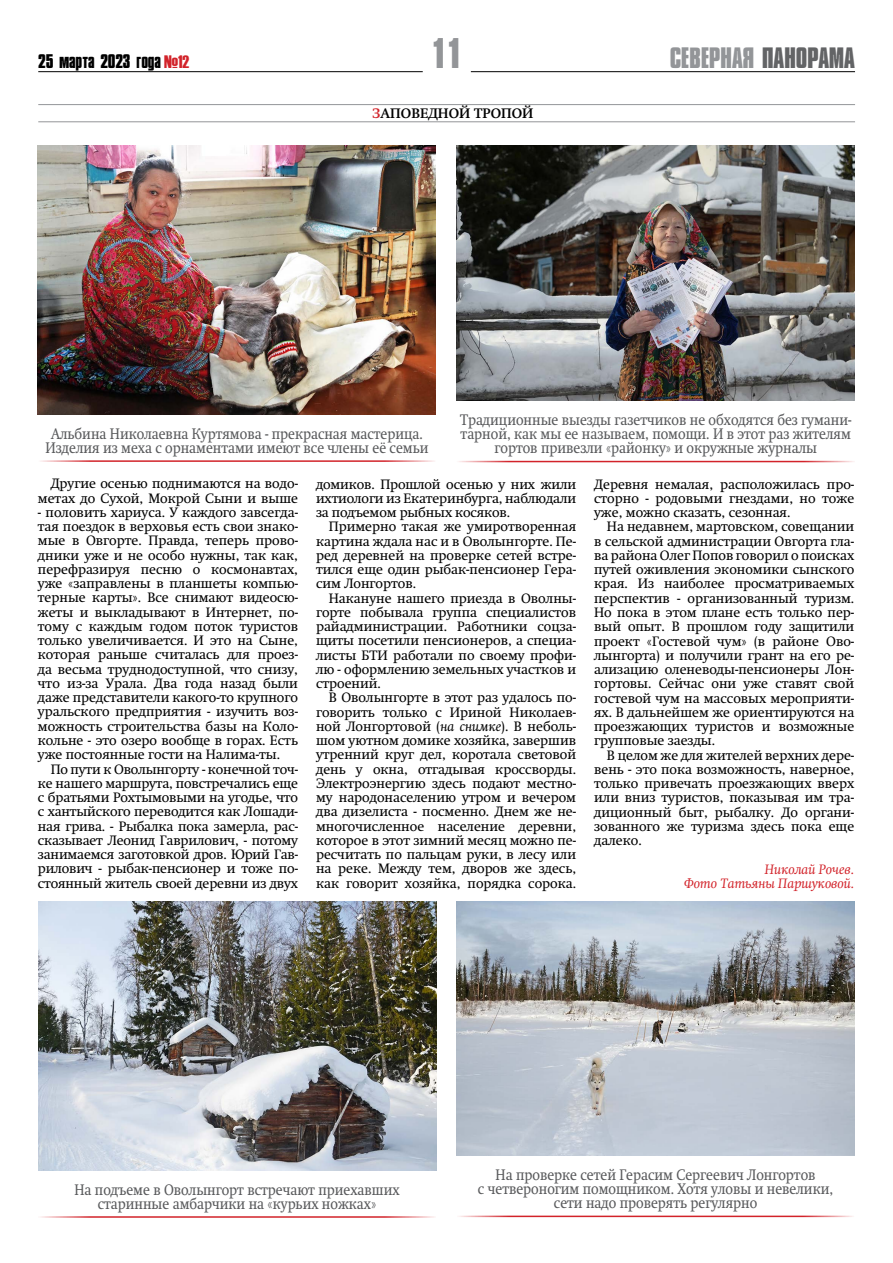
<style>
.page{position:relative;width:893px;height:1263px;background:#fff}
.page>*{position:absolute;margin:0;border:0;box-sizing:border-box;transform-origin:0 0}
.t1{font:700 39px "Compacta MT Cyrillic";color:#939598}
.t2{font:700 27px "Compacta MT Cyrillic";letter-spacing:-.01em;color:#939598}
.t3{font:700 18px "Compacta MT Cyrillic";letter-spacing:-.01em;color:#000}
.t4{font:15.15px/14.2px "Swift";color:#58595b;text-align:center;scale:.89 1}
.t5{font:13.5px/14.2px "Swift";color:#000;text-align:justify}
.t6{font:italic 13.5px/14.2px "Swift";color:#d2232a;text-align:right}
.t7{font:700 13.5px "Swift";color:#000}
.s1{font-family:"Haettenschweiler";font-weight:400;color:#d2232a}
.s2{color:#636466}
.s3{color:#d2232a}
.s4{font-style:italic}
</style>
<div class="page">
<hr style="left:38px;top:71px;width:385px;height:1px;background:#000">
<hr style="left:471px;top:71px;width:384px;height:1px;background:#000">
<hr style="left:38px;top:122px;width:817px;height:1px;background:#939598">
<hr style="left:38px;top:104px;width:817px;height:1px;background:#939598">
<img style="left:38px;top:901px;width:398px;height:269px">
<img style="left:38px;top:146px;width:398px;height:268px">
<img style="left:457px;top:901px;width:398px;height:254px">
<img style="left:456px;top:146px;width:398px;height:255px">
<hr style="left:38px;top:1216px;width:398px;height:2px;background:#d2232a">
<hr style="left:457px;top:1215px;width:397px;height:2px;background:#d2232a">
<hr style="left:38px;top:460px;width:398px;height:2px;background:#d2232a">
<hr style="left:456px;top:461px;width:399px;height:1px;background:#d2232a">
<h3 class="t3" style="left:38px;top:50px;width:152px">25 марта 2023 года <span class="s1">№12</span></h3>
<h1 class="t1" style="left:431px;top:28px;width:34px">11</h1>
<h2 class="t2" style="left:670px;top:40px;width:186px">СЕВЕРНАЯ <span class="s2">ПАНОРАМА</span></h2>
<p class="t7" style="left:373px;top:105px;width:162px"><span class="s3">З</span>аповедной тропой</p>
<p class="t4" style="left:45px;top:426px;width:432px">Альбина Николаевна Куртямова - прекрасная мастерица.<br>Изделия из меха с орнаментами имеют все члены её семьи</p>
<p class="t4" style="left:460px;top:412px;width:441px">Традиционные выезды газетчиков не обходятся без гумани&shy;тарной, как мы ее называем, помощи. И в этот раз жителям гортов привезли «районку» и окружные журналы</p>
<p class="t5" style="left:38px;top:477px;width:262px;text-align:right">Другие осенью поднимаются на водо&shy;метах до Сухой, Мокрой Сыни и выше</p>
<p class="t5" style="left:38px;top:505px;width:262px">- половить хариуса. У каждого завсегда&shy;тая поездок в верховья есть свои знако&shy;мые в Овгорте. Правда, теперь прово&shy;дники уже и не особо нужны, так как, перефразируя песню о космонавтах, уже «заправлены в планшеты компью&shy;терные карты». Все снимают видеосю&shy;жеты и выкладывают в Интернет, по&shy;тому с каждым годом поток туристов только увеличивается. И это на Сыне, которая раньше считалась для проез&shy;да весьма труднодоступной, что снизу, что из-за Урала. Два года назад были даже представители какого-то крупного уральского предприятия - изучить воз&shy;можность строительства базы на Коло&shy;кольне - это озеро вообще в горах. Есть уже постоянные гости на Налима-ты.</p>
<p class="t5" style="left:38px;top:762px;width:262px;text-indent:13px">По пути к Оволынгорту - конечной точ&shy;ке нашего маршрута, повстречались еще с братьями Рохтымовыми на угодье, что с хантыйского переводится как Лошади&shy;ная грива. - Рыбалка пока замерла, рас&shy;сказывает Леонид Гаврилович, - потому занимаемся заготовкой дров. Юрий Гав&shy;рилович - рыбак-пенсионер и тоже по&shy;стоянный житель своей деревни из двух</p>
<p class="t5" style="left:316px;top:477px;width:262px">домиков. Прошлой осенью у них жили ихтиологи из Екатеринбурга, наблюдали за подъемом рыбных косяков.</p>
<p class="t5" style="left:316px;top:519px;width:262px;text-indent:13px">Примерно такая же умиротворенная картина ждала нас и в Оволынгорте. Пе&shy;ред деревней на проверке сетей встре&shy;тился еще один рыбак-пенсионер Гера&shy;сим Лонгортов.</p>
<p class="t5" style="left:316px;top:591px;width:262px;text-indent:13px">Накануне нашего приезда в Оволны&shy;горте побывала группа специалистов райадминистрации. Работники соцза&shy;щиты посетили пенсионеров, а специа&shy;листы БТИ работали по своему профи&shy;лю - оформлению земельных участков и строений.</p>
<p class="t5" style="left:316px;top:691px;width:262px;text-indent:13px">В Оволынгорте в этот раз удалось по&shy;говорить только с Ириной Николаев&shy;ной Лонгортовой (<span class="s4">на снимке</span>). В неболь&shy;шом уютном домике хозяйка, завершив утренний круг дел, коротала световой день у окна, отгадывая кроссворды.<br>Электроэнергию здесь подают местно&shy;му народонаселению утром и вечером два дизелиста - посменно. Днем же не&shy;многочисленное население деревни, которое в этот зимний месяц можно пе&shy;ресчитать по пальцам руки, в лесу или на реке. Между тем, дворов же здесь, как говорит хозяйка, порядка сорока.</p>
<p class="t5" style="left:594px;top:477px;width:262px">Деревня немалая, расположилась про&shy;сторно - родовыми гнездами, но тоже уже, можно сказать, сезонная.</p>
<p class="t5" style="left:594px;top:520px;width:262px;text-indent:13px">На недавнем, мартовском, совещании в сельской администрации Овгорта гла&shy;ва района Олег Попов говорил о поисках путей оживления экономики сынского края. Из наиболее просматриваемых перспектив - организованный туризм.<br>Но пока в этом плане есть только пер&shy;вый опыт. В прошлом году защитили проект «Гостевой чум» (в районе Ово&shy;лынгорта) и получили грант на его ре&shy;ализацию оленеводы-пенсионеры Лон&shy;гортовы. Сейчас они уже ставят свой гостевой чум на массовых мероприяти&shy;ях. В дальнейшем же ориентируются на проезжающих туристов и возможные групповые заезды.</p>
<p class="t5" style="left:594px;top:748px;width:262px;text-indent:13px">В целом же для жителей верхних дере&shy;вень - это пока возможность, наверное, только привечать проезжающих вверх или вниз туристов, показывая им тра&shy;диционный быт, рыбалку. До органи&shy;зованного же туризма здесь пока еще далеко.</p>
<p class="t6" style="left:684px;top:862px;width:172px">Николай Рочев.<br>Фото Татьяны Паршуковой.</p>
<p class="t4" style="left:75px;top:1182px;width:367px">На подъеме в Оволынгорт встречают приехавших старинные амбарчики на «курьих ножках»</p>
<p class="t4" style="left:478px;top:1167px;width:401px">На проверке сетей Герасим Сергеевич Лонгортов<br>с четвероногим помощником. Хотя уловы и невелики, сети надо проверять регулярно</p>
</div>
